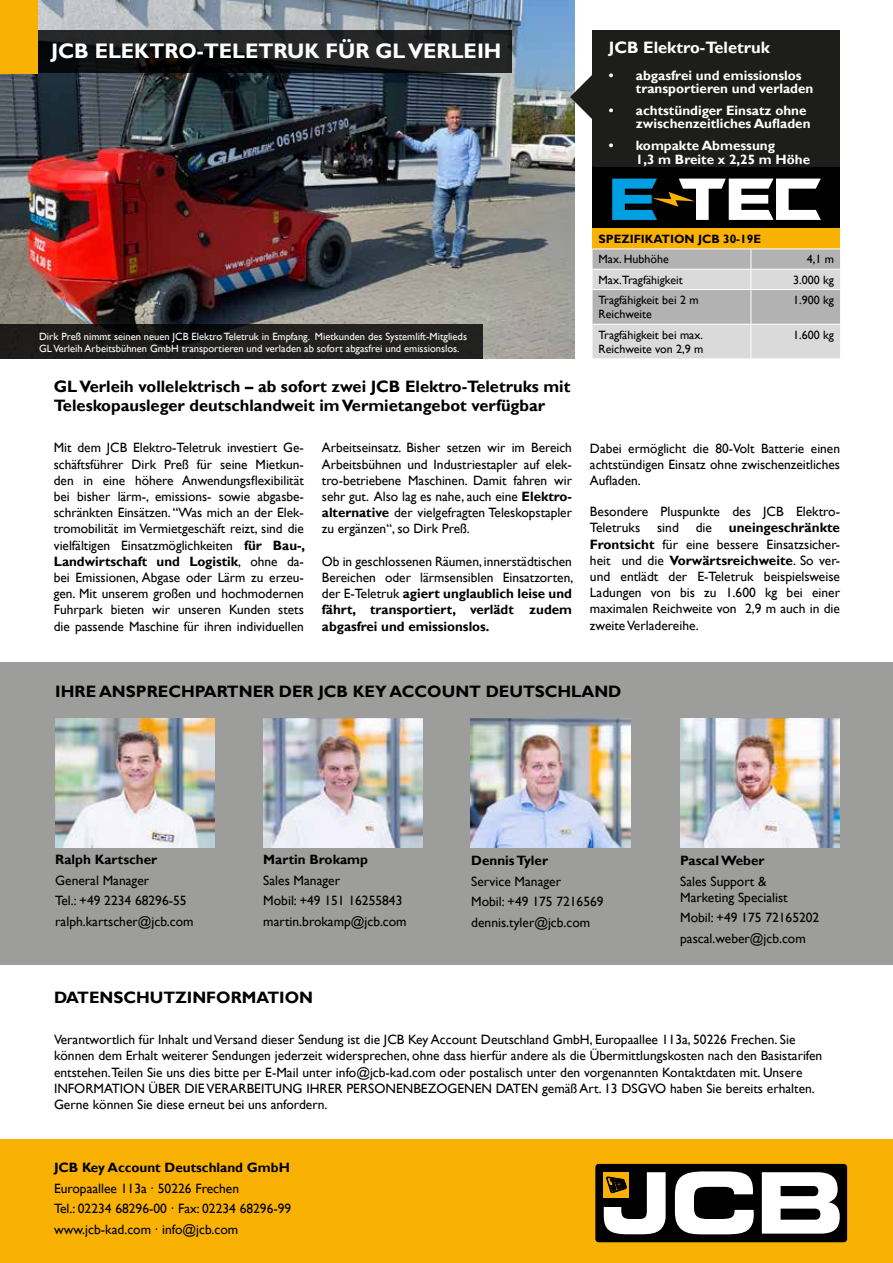
<style>
.page{position:relative;width:893px;height:1263px;background:#fff}
.page>*{position:absolute;margin:0;border:0;box-sizing:border-box;transform-origin:0 0}
.t1{font:700 21px "Gill Sans";color:#fff}
.t2{font:700 16.5px/19.8px "Gill Sans";color:#000}
.t3{font:700 16.5px "Gill Sans";color:#fff}
.t4{font:13.5px/16.2px "Gill Sans";color:#000}
.t5{font:700 13.5px/13.5px "Gill Sans";color:#fff}
.t6{font:700 13.5px "Gill Sans";color:#000}
.t7{font:12px/14.4px "Gill Sans";color:#000}
.t8{font:700 12px "Gill Sans";color:#000}
.t9{font:10.5px "Gill Sans";color:#fff}
.s1{font-weight:700}
</style>
<div class="page">
<div style="left:0;top:1140px;width:893px;height:123px;background:#f9b104"></div>
<div style="left:595px;top:1164px;width:252px;height:78px;background:#000;border-radius:3px"></div>
<svg style="left:675px;top:1171px;width:79px;height:63px"></svg>
<svg style="left:762px;top:1172px;width:78px;height:61px"></svg>
<svg style="left:604px;top:1172px;width:62px;height:62px"></svg>
<div style="left:593px;top:30px;width:247px;height:159px;background:#1d1e1b"></div>
<svg style="left:593px;top:167px;width:247px;height:62px;background:#3d494b"></svg>
<img style="left:0;top:0;width:574px;height:358px">
<svg style="left:570px;top:73px;width:23px;height:48px"></svg>
<div style="left:0;top:662px;width:893px;height:303px;background:#9d9d9c"></div>
<img style="left:680px;top:718px;width:160px;height:129px">
<img style="left:471px;top:718px;width:159px;height:129px">
<img style="left:263px;top:718px;width:160px;height:129px">
<img style="left:55px;top:718px;width:160px;height:129px">
<svg style="left:38px;top:30px;width:474px;height:42px;background:#1a1b1c"></svg>
<div style="left:0;top:0;width:38px;height:74px;background:#f9b104"></div>
<div style="left:593px;top:229px;width:247px;height:20px;background:#f9b104"></div>
<svg style="left:593px;top:249px;width:247px;height:109px;background:#c7c6c6"></svg>
<hr style="left:593px;top:289px;width:158px;height:1px;background:#fff">
<hr style="left:751px;top:289px;width:89px;height:1px;background:#fff">
<hr style="left:751px;top:290px;width:1px;height:34px;background:#fff">
<hr style="left:593px;top:324px;width:158px;height:1px;background:#fff">
<hr style="left:751px;top:324px;width:89px;height:1px;background:#fff">
<hr style="left:751px;top:325px;width:1px;height:33px;background:#fff">
<svg style="left:0;top:324px;width:483px;height:34px;background:#1e1d1c"></svg>
<h1 class="t1" style="left:51px;top:38px;width:452px">JCB ELEKTRO-TELETRUK FÜR GL VERLEIH</h1>
<p class="t3" style="left:609px;top:38px;width:163px">JCB Elektro-Teletruk</p>
<p class="t5" style="left:636px;top:69px;width:179px;text-indent:-27px">• abgasfrei und emissionslos transportieren und verladen</p>
<p class="t5" style="left:609px;top:104px;width:203px;text-align:right">• achtstündiger Einsatz ohne zwischenzeitliches Aufladen</p>
<p class="t5" style="left:636px;top:139px;width:176px;text-indent:-27px">• kompakte Abmessung<br>1,3 m Breite x 2,25 m Höhe</p>
<p class="t8" style="left:599px;top:232px;width:164px">SPEZIFIKATION JCB 30-19E</p>
<p class="t7" style="left:599px;top:252px;width:72px">Max. Hubhöhe</p>
<p class="t7" style="left:807px;top:252px;width:29px">4,1 m</p>
<p class="t7" style="left:599px;top:272px;width:86px">Max.Tragfähigkeit</p>
<p class="t7" style="left:793px;top:272px;width:42px">3.000 kg</p>
<p class="t7" style="left:599px;top:293px;width:102px">Tragfähigkeit bei 2 m<br>Reichweite</p>
<p class="t7" style="left:793px;top:293px;width:42px">1.900 kg</p>
<p class="t7" style="left:599px;top:327px;width:106px">Tragfähigkeit bei max.<br>Reichweite von 2,9 m</p>
<p class="t9" style="left:39px;top:330px;width:429px">Dirk Preß nimmt seinen neuen JCB Elektro Teletruk in Empfang. Mietkunden des Systemlift-Mitglieds</p>
<p class="t7" style="left:793px;top:327px;width:42px">1.600 kg</p>
<p class="t9" style="left:39px;top:342px;width:422px">GL Verleih Arbeitsbühnen GmbH transportieren und verladen ab sofort abgasfrei und emissionslos.</p>
<p class="t2" style="left:54px;top:377px;width:518px">GL Verleih vollelektrisch – ab sofort zwei JCB Elektro-Teletruks mit<br>Teleskopausleger deutschlandweit im Vermietangebot verfügbar</p>
<p class="t4" style="left:54px;top:440px;width:253px;text-align:justify">Mit dem JCB Elektro-Teletruk investiert Ge&shy;schäftsführer Dirk Preß für seine Mietkun&shy;den in eine höhere Anwendungsflexibilität bei bisher lärm-, emissions- sowie abgasbe&shy;schränkten Einsätzen. “Was mich an der Elek&shy;tromobilität im Vermietgeschäft reizt, sind die vielfältigen Einsatzmöglichkeiten <span class="s1">für Bau-, Landwirtschaft und Logistik</span>, ohne da&shy;bei Emissionen, Abgase oder Lärm zu erzeu&shy;gen. Mit unserem großen und hochmodernen Fuhrpark bieten wir unseren Kunden stets die passende Maschine für ihren individuellen</p>
<p class="t4" style="left:322px;top:440px;width:252px;text-align:justify">Arbeitseinsatz. Bisher setzen wir im Bereich Arbeitsbühnen und Industriestapler auf elek&shy;tro-betriebene Maschinen. Damit fahren wir sehr gut. Also lag es nahe, auch eine <span class="s1">Elektro&shy;alternative</span> der vielgefragten Teleskopstapler zu ergänzen“, so Dirk Preß.</p>
<p class="t4" style="left:590px;top:440px;width:252px;text-align:justify">Dabei ermöglicht die 80-Volt Batterie einen achtstündigen Einsatz ohne zwischenzeitliches Aufladen.</p>
<p class="t4" style="left:590px;top:504px;width:252px;text-align:justify">Besondere Pluspunkte des JCB Elektro-Teletruks sind die <span class="s1">uneingeschränkte Frontsicht</span> für eine bessere Einsatzsicher&shy;heit und die <span class="s1">Vorwärtsreichweite</span>. So ver&shy;und entlädt der E-Teletruk beispielsweise Ladungen von bis zu 1.600 kg bei einer maximalen Reichweite von 2,9 m auch in die zweite Verladereihe.</p>
<p class="t4" style="left:322px;top:553px;width:253px;text-align:justify">Ob in geschlossenen Räumen, innerstädtischen Bereichen oder lärmsensiblen Einsatzorten, der E-Teletruk <span class="s1">agiert unglaublich leise und fährt, transportiert, verlädt zudem abgasfrei und emissionslos.</span></p>
<p class="t2" style="left:55px;top:681px;width:568px">IHRE ANSPRECHPARTNER DER JCB KEY ACCOUNT DEUTSCHLAND</p>
<p class="t6" style="left:55px;top:852px;width:104px">Ralph Kartscher</p>
<p class="t4" style="left:55px;top:870px;width:140px;line-height:20.4px">General Manager<br>Tel.: +49 2234 68296-55 ralph.kartscher@jcb.com</p>
<p class="t6" style="left:263px;top:852px;width:106px">Martin Brokamp</p>
<p class="t4" style="left:263px;top:870px;width:145px;line-height:20.4px">Sales Manager<br>Mobil: +49 151 16255843 martin.brokamp@jcb.com</p>
<p class="t6" style="left:471px;top:853px;width:78px">Dennis Tyler</p>
<p class="t4" style="left:471px;top:871px;width:134px;line-height:20.4px">Service Manager<br>Mobil: +49 175 7216569 dennis.tyler@jcb.com</p>
<p class="t6" style="left:680px;top:853px;width:86px">Pascal Weber</p>
<p class="t4" style="left:680px;top:873px;width:109px">Sales Support &amp;<br>Marketing Specialist</p>
<p class="t4" style="left:680px;top:908px;width:141px;line-height:20.4px">Mobil: +49 175 72165202 pascal.weber@jcb.com</p>
<p class="t2" style="left:54px;top:988px;width:261px">DATENSCHUTZINFORMATION</p>
<p class="t4" style="left:54px;top:1032px;width:770px">Verantwortlich für Inhalt und Versand dieser Sendung ist die JCB Key Account Deutschland GmbH, Europaallee 113a, 50226 Frechen. Sie können dem Erhalt weiterer Sendungen jederzeit widersprechen, ohne dass hierfür andere als die Übermittlungskosten nach den Basistarifen entstehen.Teilen Sie uns dies bitte per E-Mail unter info@jcb-kad.com oder postalisch unter den vorgenannten Kontaktdaten mit. Unsere INFORMATION ÜBER DIE VERARBEITUNG IHRER PERSONENBEZOGENEN DATEN gemäß Art. 13 DSGVO haben Sie bereits erhalten.<br>Gerne können Sie diese erneut bei uns anfordern.</p>
<p class="t6" style="left:54px;top:1160px;width:237px">JCB Key Account Deutschland GmbH</p>
<p class="t4" style="left:54px;top:1178px;width:239px;line-height:20.4px">Europaallee 113a ∙ 50226 Frechen<br>Tel.: 02234 68296-00 ∙ Fax: 02234 68296-99 www.jcb-kad.com ∙ info@jcb.com</p>
</div>
